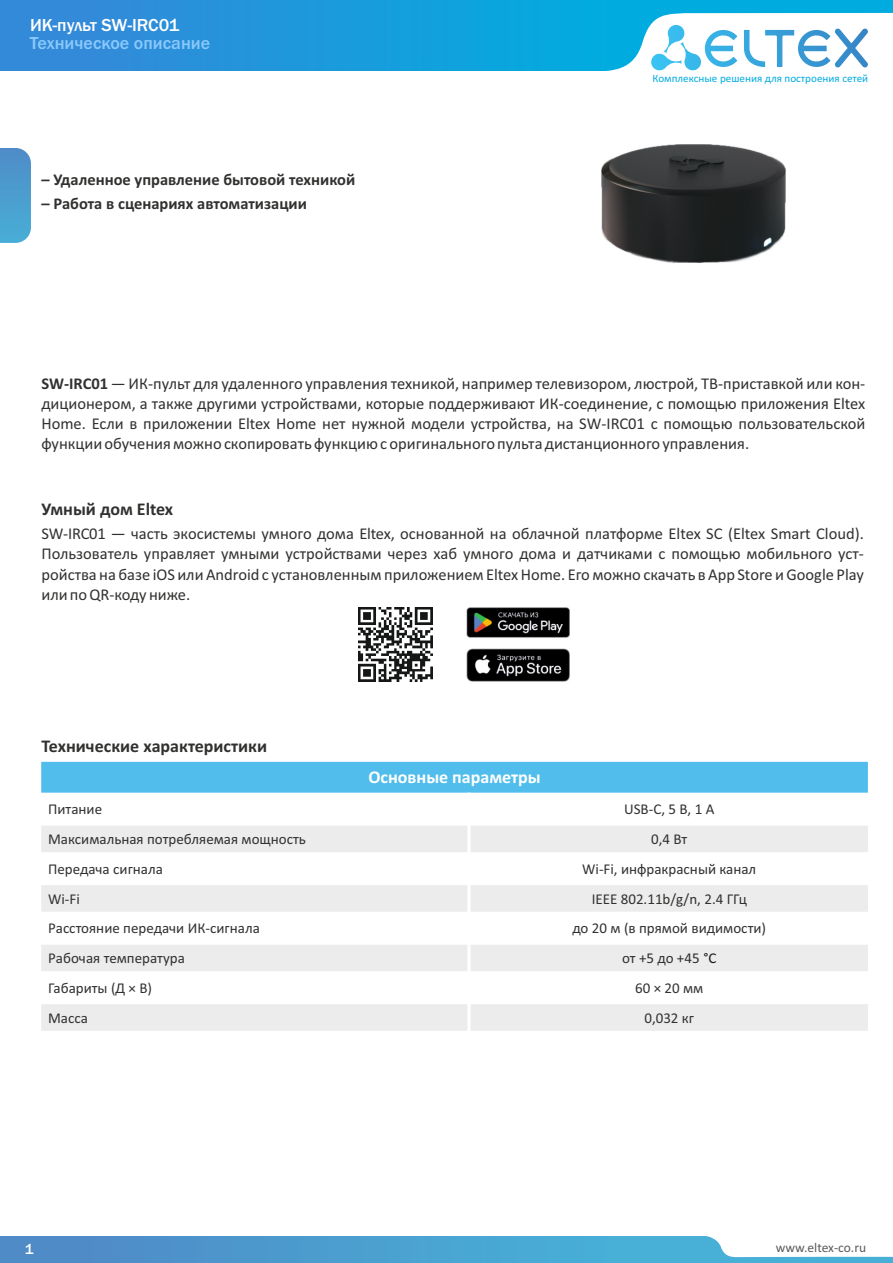
<style>
.page{position:relative;width:893px;height:1263px;background:#fff}
.page>*{position:absolute;margin:0;border:0;box-sizing:border-box;transform-origin:0 0}
.t1{font:700 18px "Calibri";color:#313130}
.t2{font:500 18px "Franklin Gothic";color:#8ac9fc}
.t3{font:700 18px "Calibri";color:#fff}
.t4{font:500 18px "Franklin Gothic";letter-spacing:-.005em;color:#fff}
.t5{font:16.5px/20.1px "Calibri";color:#313130;text-align:justify}
.t6{font:700 16.5px "Calibri";color:#313130}
.t7{font:15px "Calibri";color:#313130}
.t8{font:500 15px "Franklin Gothic";color:#fff}
.t9{font:13.5px "Calibri";color:#5a5b5b}
.t10{font:11.1px "Calibri";color:#00acdf}
.s1{font-weight:700}
.s2{color:#151616}
</style>
<div class="page">
<div style="left:0;top:0;width:893px;height:71px;background:linear-gradient(to right,#3489d9,#00b4e0)"></div>
<svg style="left:589px;top:13px;width:304px;height:58px"></svg>
<div style="left:0;top:1236px;width:893px;height:27px;background:linear-gradient(to right,#4f8bc7,#46b8db)"></div>
<svg style="left:703px;top:1236px;width:190px;height:21px"></svg>
<svg style="left:0;top:148px;width:31px;height:95px;background:#51a0d0"></svg>
<div style="left:40px;top:760px;width:829px;height:34px;background:#50bdec"></div>
<div style="left:40px;top:824px;width:429px;height:30px;background:#ececec"></div>
<div style="left:469px;top:824px;width:400px;height:30px;background:#ececec"></div>
<div style="left:40px;top:883px;width:429px;height:30px;background:#ececec"></div>
<div style="left:469px;top:883px;width:400px;height:30px;background:#ececec"></div>
<div style="left:40px;top:943px;width:429px;height:30px;background:#ececec"></div>
<div style="left:469px;top:943px;width:400px;height:30px;background:#ececec"></div>
<div style="left:40px;top:1002px;width:429px;height:30px;background:#ececec"></div>
<div style="left:469px;top:1002px;width:400px;height:30px;background:#ececec"></div>
<hr style="left:38px;top:759px;width:3px;height:275px;background:#fff">
<hr style="left:467px;top:793px;width:4px;height:241px;background:#fff">
<hr style="left:868px;top:759px;width:3px;height:275px;background:#fff">
<hr style="left:38px;top:1031px;width:833px;height:3px;background:#fff">
<hr style="left:38px;top:1001px;width:833px;height:3px;background:#fff">
<hr style="left:38px;top:971px;width:833px;height:3px;background:#fff">
<hr style="left:38px;top:941px;width:833px;height:4px;background:#fff">
<hr style="left:38px;top:912px;width:833px;height:3px;background:#fff">
<hr style="left:38px;top:882px;width:833px;height:3px;background:#fff">
<hr style="left:38px;top:852px;width:833px;height:3px;background:#fff">
<hr style="left:38px;top:822px;width:833px;height:4px;background:#fff">
<hr style="left:38px;top:793px;width:833px;height:3px;background:#fff">
<hr style="left:38px;top:759px;width:833px;height:3px;background:#fff">
<img style="left:358px;top:608px;width:75px;height:74px">
<img style="left:466px;top:607px;width:104px;height:75px">
<img style="left:602px;top:144px;width:183px;height:119px">
<p class="t4" style="left:30px;top:19px;width:151px">ИК-пульт SW-IRC01</p>
<p class="t2" style="left:30px;top:36px;width:182px">Техническое описание</p>
<p class="t6" style="left:41px;top:173px;width:315px">– Удаленное управление бытовой техникой</p>
<p class="t6" style="left:41px;top:197px;width:267px">– Работа в сценариях автоматизации</p>
<p class="t10" style="left:652px;top:73px;width:217px">Комплексные решения для построения сетей</p>
<p class="t5" style="left:41px;top:375px;width:825px"><span class="s1">SW-IRC01</span> — ИК-пульт для удаленного управления техникой, например телевизором, люстрой, ТВ-приставкой или кон&shy;диционером, а также другими устройствами, которые поддерживают ИК-соединение, с помощью приложения Eltex Home. Если в приложении Eltex Home нет нужной модели устройства, на SW-IRC01 с помощью пользовательской функции обучения можно скопировать функцию с оригинального пульта дистанционного управления.</p>
<p class="t1" style="left:41px;top:501px;width:133px">Умный дом Eltex</p>
<p class="t5" style="left:41px;top:525px;width:824px">SW-IRC01 — часть экосистемы умного дома Eltex, основанной на облачной платформе Eltex SC (Eltex Smart Cloud).<br>Пользователь управляет умными устройствами через хаб умного дома и датчиками с помощью мобильного уст&shy;ройства на базе iOS или Android с установленным приложением Eltex Home. Его можно скачать в App Store и Google Play или по QR-коду ниже.</p>
<p class="t1" style="left:41px;top:739px;width:227px">Технические характеристики</p>
<p class="t3" style="left:368px;top:770px;width:174px">Основные параметры</p>
<p class="t7" style="left:48px;top:803px;width:56px">Питание</p>
<p class="t7" style="left:624px;top:803px;width:92px">USB-C, 5 В, 1 А</p>
<p class="t7" style="left:48px;top:833px;width:259px">Максимальная потребляемая мощность</p>
<p class="t7" style="left:651px;top:833px;width:38px">0,4 Вт</p>
<p class="t7" style="left:48px;top:862px;width:116px">Передача сигнала</p>
<p class="t7" style="left:582px;top:862px;width:176px">Wi-Fi, инфракрасный канал</p>
<p class="t7" style="left:48px;top:892px;width:33px">Wi-Fi</p>
<p class="t7" style="left:592px;top:892px;width:157px">IEEE 802.11b/g/n, 2.4 ГГц</p>
<p class="t7" style="left:48px;top:922px;width:213px">Расстояние передачи ИК-сигнала</p>
<p class="t7" style="left:572px;top:922px;width:195px">до 20 м (в прямой видимости)</p>
<p class="t7" style="left:48px;top:952px;width:138px">Рабочая температура</p>
<p class="t7" style="left:622px;top:952px;width:96px">от +5 до +45 <span class="s2">°C</span></p>
<p class="t7" style="left:48px;top:981px;width:106px">Габариты (Д × В)</p>
<p class="t7" style="left:635px;top:981px;width:70px">60 × 20 мм</p>
<p class="t7" style="left:48px;top:1011px;width:41px">Масса</p>
<p class="t7" style="left:644px;top:1011px;width:51px">0,032 кг</p>
<p class="t8" style="left:25px;top:1243px;width:10px">1</p>
<p class="t9" style="left:776px;top:1242px;width:92px">www.eltex-co.ru</p>
</div>
